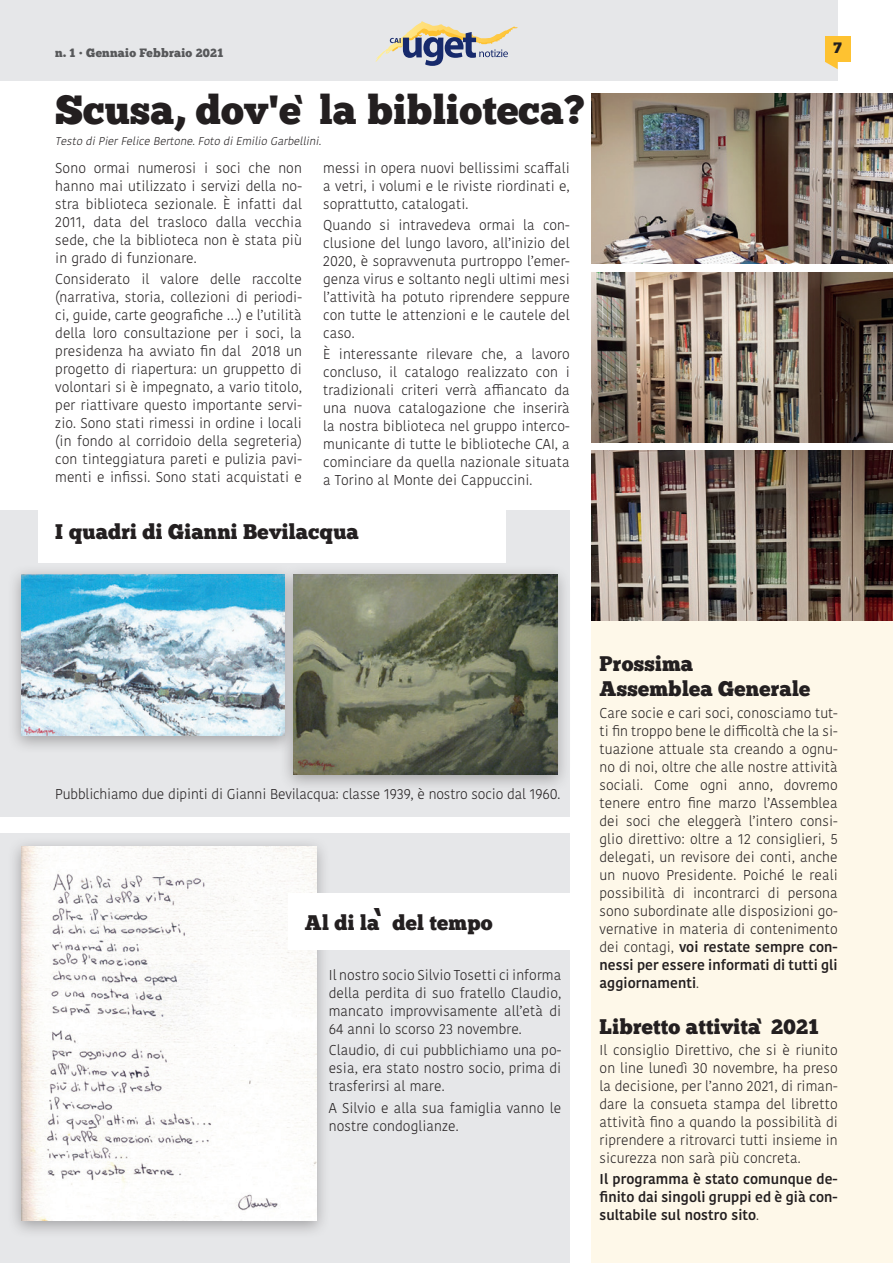
<style>
.page{position:relative;width:893px;height:1263px;background:#fff}
.page>*{position:absolute;margin:0;border:0;box-sizing:border-box;transform-origin:0 0}
.TITOLI_Articoli{font:40.5px "Chunk Five";letter-spacing:.005em;color:#231f20}
.SOTTOTITOLI_Articoli{font:21px "Chunk Five";letter-spacing:.01em;color:#231f20}
.t1{font:15px "Chunk Five";color:#231f20}
.TESTO_Articoli{font:300 14.25px/18px "Kohinoor Bangla";letter-spacing:.005em;color:#231f20;text-align:justify}
.TESTO_Articoli-2{font:600 14.25px/18px "Kohinoor Bangla";letter-spacing:.005em;color:#231f20;text-align:justify}
.t2{font:12px "Chunk Five";letter-spacing:.02em;color:#57585a}
.AUTORI_Articoli{font:italic 300 11.25px "Kohinoor Bangla";color:#231f20}
.s1{font-style:italic;font-size:27px}
.s2{font-weight:600}
.s3{font-style:italic;font-size:18px}
.s4{font-weight:300}
</style>
<div class="page">
<div style="left:0;top:0;width:838px;height:81px;background:#e6e7e9"></div>
<div style="left:825px;top:36px;width:25px;height:26px;background:#fec231"></div>
<svg style="left:825px;top:62px;width:13px;height:7px"></svg>
<svg style="left:375px;top:21px;width:143px;height:45px"></svg>
<img style="left:591px;top:94px;width:302px;height:170px">
<img style="left:591px;top:272px;width:302px;height:170px">
<div style="left:0;top:510px;width:570px;height:306px;background:#e6e7e9"></div>
<div style="left:0;top:833px;width:570px;height:430px;background:#e6e7e9"></div>
<div style="left:591px;top:510px;width:302px;height:753px;background:#fef8e9"></div>
<div style="left:38px;top:506px;width:468px;height:56px;background:#fff"></div>
<div style="left:7px;top:564px;width:292px;height:190px;background:#231f20;opacity:.35"></div>
<img style="left:21px;top:574px;width:258px;height:162px">
<div style="left:279px;top:564px;width:292px;height:229px;background:#231f20;opacity:.35"></div>
<img style="left:293px;top:574px;width:264px;height:200px">
<div style="left:7px;top:836px;width:323px;height:403px;background:#231f20;opacity:.35"></div>
<img style="left:21px;top:846px;width:295px;height:374px">
<div style="left:288px;top:893px;width:299px;height:56px;background:#fff"></div>
<img style="left:591px;top:451px;width:302px;height:170px">
<p class="t2" style="left:55px;top:47px;width:169px">n. 1 • Gennaio Febbraio 2021</p>
<p class="t1" style="left:833px;top:41px;width:10px">7</p>
<p class="TITOLI_Articoli" style="left:55px;top:91px;width:531px">Scusa, dov'e<sup>'</sup>la biblioteca?</p>
<p class="AUTORI_Articoli" style="left:55px;top:133px;width:270px">Testo diPierFelice Bertone.Foto diEmilio Garbellini.</p>
<p class="TESTO_Articoli" style="left:55px;top:158px;width:248px">Sono ormai numerosi i soci che non hanno mai utilizzato i servizi della no&shy;stra biblioteca sezionale. È infatti dal 2011, data del trasloco dalla vecchia sede, che la biblioteca non è stata più in grado di funzionare.</p>
<p class="TESTO_Articoli" style="left:55px;top:270px;width:248px">Considerato il valore delle raccolte (narrativa, storia, collezioni di periodi&shy;ci, guide, carte geografiche …) e l’utilità della loro consultazione per i soci, la presidenza ha avviato fin dal 2018 un progetto di riapertura: un gruppetto di volontari si è impegnato, a vario titolo, per riattivare questo importante servi&shy;zio. Sono stati rimessi in ordine i locali (in fondo al corridoio della segreteria) con tinteggiatura pareti e pulizia pavi&shy;menti e infissi. Sono stati acquistati e</p>
<p class="TESTO_Articoli" style="left:323px;top:158px;width:248px">messi in opera nuovi bellissimi scaffali a vetri, i volumi e le riviste riordinati e, soprattutto, catalogati.</p>
<p class="TESTO_Articoli" style="left:323px;top:216px;width:248px">Quando si intravedeva ormai la con&shy;clusione del lungo lavoro, all’inizio del 2020, è sopravvenuta purtroppo l’emer&shy;genza virus e soltanto negli ultimi mesi l’attività ha potuto riprendere seppure con tutte le attenzioni e le cautele del caso.</p>
<p class="TESTO_Articoli" style="left:323px;top:345px;width:248px">È interessante rilevare che, a lavoro concluso, il catalogo realizzato con i tradizionali criteri verrà affiancato da una nuova catalogazione che inserirà la nostra biblioteca nel gruppo interco&shy;municante di tutte le biblioteche CAI, a cominciare da quella nazionale situata a Torino al Monte dei Cappuccini.</p>
<p class="SOTTOTITOLI_Articoli" style="left:55px;top:522px;width:305px">I quadri di Gianni Bevilacqua</p>
<p class="TESTO_Articoli" style="left:55px;top:785px;width:507px">Pubblichiamo due dipinti di Gianni Bevilacqua: classe 1939, è nostro socio dal 1960.</p>
<p class="SOTTOTITOLI_Articoli" style="left:305px;top:913px;width:189px">Al di la<span class="s1">'</span>del tempo</p>
<p class="TESTO_Articoli" style="left:329px;top:966px;width:234px">Il nostro socio Silvio Tosetti ci informa della perdita di suo fratello Claudio, mancato improvvisamente all’età di 64 anni lo scorso 23 novembre.</p>
<p class="TESTO_Articoli" style="left:329px;top:1041px;width:234px">Claudio, di cui pubblichiamo una po&shy;esia, era stato nostro socio, prima di trasferirsi al mare.</p>
<p class="TESTO_Articoli" style="left:329px;top:1098px;width:234px">A Silvio e alla sua famiglia vanno le nostre condoglianze.</p>
<p class="SOTTOTITOLI_Articoli" style="left:600px;top:654px;width:95px">Prossima</p>
<p class="SOTTOTITOLI_Articoli" style="left:600px;top:679px;width:212px">Assemblea Generale</p>
<p class="TESTO_Articoli" style="left:600px;top:703px;width:240px">Care socie e cari soci, conosciamo tut&shy;ti fin troppo bene le difficoltà che la si&shy;tuazione attuale sta creando a ognu&shy;no di noi, oltre che alle nostre attività sociali. Come ogni anno, dovremo tenere entro fine marzo l’Assemblea dei soci che eleggerà l’intero consi&shy;glio direttivo: oltre a 12 consiglieri, 5 delegati, un revisore dei conti, anche un nuovo Presidente. Poiché le reali possibilità di incontrarci di persona sono subordinate alle disposizioni go&shy;vernative in materia di contenimento dei contagi, <span class="s2">voi restate sempre con&shy;nessi per essere informati di tutti gli aggiornamenti</span>.</p>
<p class="SOTTOTITOLI_Articoli" style="left:600px;top:1017px;width:220px">Libretto attivita<span class="s3">'</span>2021</p>
<p class="TESTO_Articoli" style="left:600px;top:1041px;width:240px">Il consiglio Direttivo, che si è riunito on line lunedì 30 novembre, ha preso la decisione, per l’anno 2021, di riman&shy;dare la consueta stampa del libretto attività fino a quando la possibilità di riprendere a ritrovarci tutti insieme in sicurezza non sarà più concreta.</p>
<p class="TESTO_Articoli-2" style="left:600px;top:1170px;width:240px">Il programma è stato comunque de&shy;finito dai singoli gruppi ed è già con&shy;sultabile sul nostro sito<span class="s4">.</span></p>
</div>
